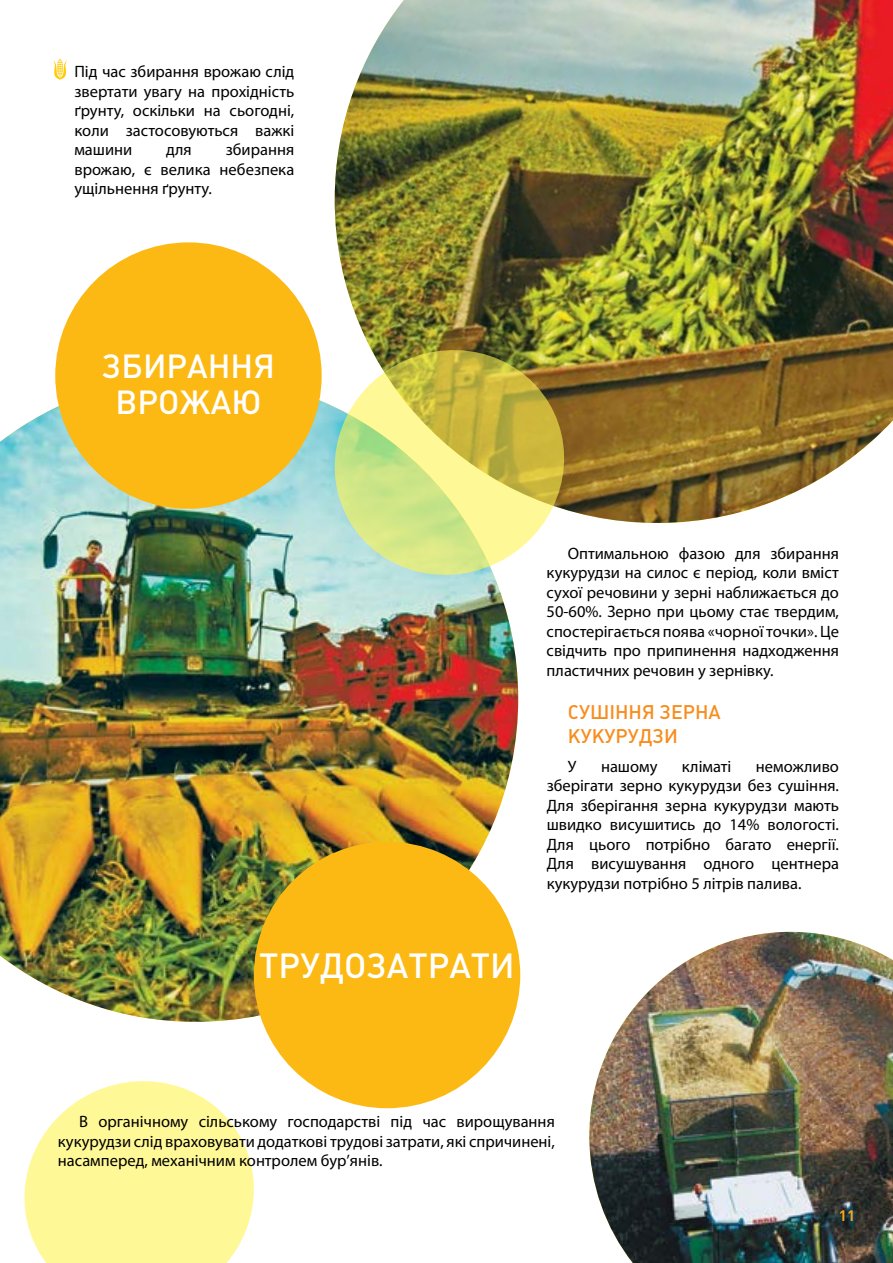
<style>
.page{position:relative;width:893px;height:1263px;background:#fff}
.page>*{position:absolute;margin:0;border:0;box-sizing:border-box;transform-origin:0 0}
.t1{font:34.5px "Plumb Medium C";color:#fff}
.t2{font:33px/36px "Plumb Medium C";color:#fff;text-align:center}
.t3{font:19.5px/23.4px "Plumb Medium C";color:#f78d1e}
.t4{font:16.5px/19.5px "Myriad Pro";color:#000;text-align:justify}
.t5{font:15px "Plumb Bold C";color:#faa61a}
</style>
<div class="page">
<img style="left:589px;top:932px;width:304px;height:331px">
<img style="left:0;top:387px;width:518px;height:635px">
<img style="left:335px;top:0;width:558px;height:523px">
<img style="left:318px;top:334px;width:262px;height:257px">
<svg style="left:24px;top:1081px;width:230px;height:182px;fill:#fff896"></svg>
<div style="left:254px;top:842px;width:266px;height:266px;background:#fdb913;border-radius:50%"></div>
<div style="left:55px;top:242px;width:267px;height:267px;background:#fdb913;border-radius:50%"></div>
<svg style="left:53px;top:59px;width:14px;height:21px"></svg>
<p class="t4" style="left:74px;top:62px;width:221px">Під час збирання врожаю слід звертати увагу на прохідність ґрунту, оскільки на сьогодні, коли застосовуються важкі машини</p>
<p class="t4" style="left:74px;top:140px;width:221px;text-indent:151px">збирання врожаю, є велика небезпека ущільнення ґрунту.</p>
<p class="t4" style="left:166px;top:140px;width:27px">для</p>
<h2 class="t2" style="left:102px;top:348px;width:174px">ЗБИРАННЯ<br>ВРОЖАЮ</h2>
<h1 class="t1" style="left:259px;top:946px;width:257px">ТРУДОЗАТРАТИ</h1>
<p class="t4" style="left:547px;top:543px;width:294px;text-indent:21px">Оптимальною фазою для збирання кукурудзи на силос є період, коли вміст сухої речовини у зерні наближається до 50-60%. Зерно при цьому стає твердим, спостерігається поява «чорної точки». Це свідчить про припинення надходження пластичних речовин у зернівку.</p>
<p class="t3" style="left:568px;top:700px;width:154px">СУШІННЯ ЗЕРНА<br>КУКУРУДЗИ</p>
<p class="t4" style="left:568px;top:756px;width:10px">У</p>
<p class="t4" style="left:601px;top:756px;width:58px">нашому</p>
<p class="t4" style="left:682px;top:756px;width:51px">кліматі</p>
<p class="t4" style="left:547px;top:756px;width:294px;text-indent:209px">неможливо зберігати зерно кукурудзи без сушіння.<br>Для зберігання зерна кукурудзи мають швидко висушитись до 14% вологості.<br>Для цього потрібно багато енергії.<br>Для висушування одного центнера кукурудзи потрібно 5 літрів палива.</p>
<p class="t4" style="left:58px;top:1112px;width:498px;text-indent:21px">В органічному сільському господарстві під час вирощування кукурудзи слід враховувати додаткові трудові затрати, які спричинені, насамперед, механічним контролем бур’янів.</p>
<p class="t5" style="left:839px;top:1207px;width:18px">11</p>
</div>
